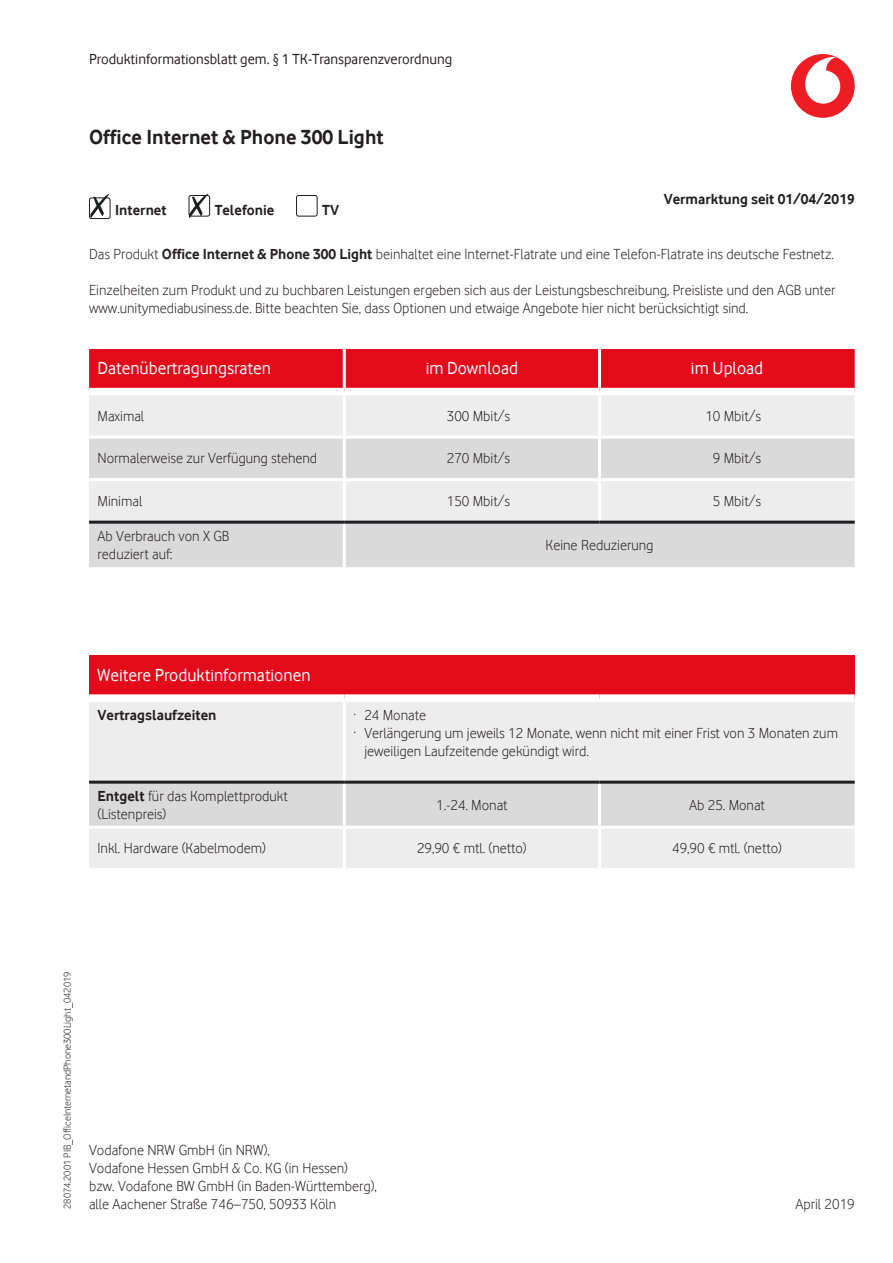
<style>
.page{position:relative;width:893px;height:1263px;background:#fff}
.page>*{position:absolute;margin:0;border:0;box-sizing:border-box;transform-origin:0 0}
.t1{font:700 21px "Vodafone Rg";color:#231f20}
.t2{font:18px "Vodafone Rg";color:#fff}
.t3{font:15px/18px "Vodafone Lt";color:#231f20}
.t4{font:700 15px "Vodafone Rg";color:#231f20}
.t5{font:15px "Vodafone Rg";color:#231f20}
.t6{font:10.5px "Vodafone Lt";color:#231f20}
.s1{font-family:"Vodafone Rg";font-weight:700}
</style>
<div class="page">
<div style="left:89px;top:198px;width:21px;height:21px;border:1px solid #1d1e1f;border-radius:2px"></div>
<div style="left:189px;top:195px;width:21px;height:21px;border:1px solid #1d1e1f;border-radius:2px"></div>
<div style="left:296px;top:195px;width:22px;height:21px;border:1px solid #1d1e1f;border-radius:2px"></div>
<div style="left:89px;top:349px;width:766px;height:39px;background:#e30a19"></div>
<div style="left:89px;top:395px;width:766px;height:41px;background:#ededed"></div>
<svg style="left:89px;top:439px;width:766px;height:128px;background:#dfdfdf"></svg>
<hr style="left:343px;top:349px;width:3px;height:39px;background:#fff">
<hr style="left:598px;top:349px;width:3px;height:39px;background:#fff">
<hr style="left:343px;top:395px;width:3px;height:41px;background:#fff">
<hr style="left:598px;top:395px;width:3px;height:41px;background:#fff">
<hr style="left:343px;top:439px;width:3px;height:39px;background:#fff">
<hr style="left:598px;top:439px;width:3px;height:39px;background:#fff">
<hr style="left:89px;top:478px;width:255px;height:3px;background:#fff">
<hr style="left:344px;top:478px;width:255px;height:3px;background:#fff">
<hr style="left:343px;top:481px;width:3px;height:40px;background:#fff">
<hr style="left:599px;top:478px;width:256px;height:3px;background:#fff">
<hr style="left:598px;top:481px;width:3px;height:40px;background:#fff">
<hr style="left:343px;top:524px;width:3px;height:43px;background:#fff">
<hr style="left:89px;top:521px;width:255px;height:3px;background:#1d1e1f">
<hr style="left:344px;top:521px;width:255px;height:3px;background:#1d1e1f">
<hr style="left:599px;top:521px;width:256px;height:3px;background:#1d1e1f">
<svg style="left:90px;top:193px;width:20px;height:25px"></svg>
<svg style="left:189px;top:193px;width:19px;height:25px"></svg>
<div style="left:89px;top:656px;width:766px;height:42px;background:#e30a19"></div>
<div style="left:89px;top:702px;width:766px;height:166px;background:#ededed"></div>
<div style="left:89px;top:784px;width:766px;height:42px;background:#dadada"></div>
<hr style="left:343px;top:702px;width:3px;height:79px;background:#fff">
<hr style="left:343px;top:784px;width:3px;height:42px;background:#fff">
<hr style="left:598px;top:784px;width:3px;height:42px;background:#fff">
<hr style="left:343px;top:829px;width:3px;height:39px;background:#fff">
<hr style="left:598px;top:829px;width:3px;height:39px;background:#fff">
<hr style="left:89px;top:781px;width:255px;height:3px;background:#1d1e1f">
<hr style="left:344px;top:781px;width:255px;height:3px;background:#1d1e1f">
<hr style="left:599px;top:781px;width:256px;height:3px;background:#1d1e1f">
<div style="left:89px;top:694px;width:255px;height:8px;background:#fff"></div>
<div style="left:344px;top:694px;width:255px;height:8px;background:#fff"></div>
<div style="left:599px;top:694px;width:256px;height:8px;background:#fff"></div>
<hr style="left:89px;top:826px;width:255px;height:3px;background:#fff">
<hr style="left:344px;top:826px;width:255px;height:3px;background:#fff">
<hr style="left:599px;top:826px;width:256px;height:3px;background:#fff">
<div style="left:791px;top:54px;width:64px;height:64px;background:#ee1d23;border-radius:50%"></div>
<svg style="left:805px;top:57px;width:35px;height:47px"></svg>
<p class="t5" style="left:89px;top:51px;width:365px">Produktinformationsblatt gem. § 1 TK-Transparenzverordnung</p>
<p class="t1" style="left:89px;top:125px;width:296px">Office Internet &amp; Phone 300 Light</p>
<p class="t4" style="left:115px;top:201px;width:53px">Internet</p>
<p class="t4" style="left:215px;top:201px;width:61px">Telefonie</p>
<p class="t4" style="left:322px;top:201px;width:18px">TV</p>
<p class="t4" style="left:664px;top:190px;width:192px">Vermarktung seit 01/04/2019</p>
<p class="t3" style="left:89px;top:245px;width:746px">Das Produkt <span class="s1">Office Internet &amp; Phone 300 Light</span> beinhaltet eine Internet-Flatrate und eine Telefon-Flatrate ins deutsche Festnetz.</p>
<p class="t3" style="left:89px;top:281px;width:748px">Einzelheiten zum Produkt und zu buchbaren Leistungen ergeben sich aus der Leistungsbeschreibung, Preisliste und den AGB unter www.unitymediabusiness.de. Bitte beachten Sie, dass Optionen und etwaige Angebote hier nicht berücksichtigt sind.</p>
<p class="t2" style="left:98px;top:358px;width:175px">Datenübertragungsraten</p>
<p class="t2" style="left:426px;top:358px;width:94px">im Download</p>
<p class="t2" style="left:691px;top:358px;width:74px">im Upload</p>
<p class="t3" style="left:98px;top:407px;width:48px">Maximal</p>
<p class="t3" style="left:447px;top:407px;width:65px">300 Mbit/s</p>
<p class="t3" style="left:705px;top:407px;width:57px">10 Mbit/s</p>
<p class="t3" style="left:98px;top:449px;width:221px">Normalerweise zur Verfügung stehend</p>
<p class="t3" style="left:447px;top:449px;width:65px">270 Mbit/s</p>
<p class="t3" style="left:713px;top:449px;width:50px">9 Mbit/s</p>
<p class="t3" style="left:98px;top:492px;width:46px">Minimal</p>
<p class="t3" style="left:447px;top:492px;width:65px">150 Mbit/s</p>
<p class="t3" style="left:713px;top:492px;width:50px">5 Mbit/s</p>
<p class="t3" style="left:98px;top:527px;width:133px">Ab Verbrauch von X GB</p>
<p class="t3" style="left:98px;top:545px;width:76px">reduziert auf:</p>
<p class="t3" style="left:546px;top:536px;width:109px">Keine Reduzierung</p>
<p class="t2" style="left:98px;top:664px;width:215px">Weitere Produktinformationen</p>
<p class="t4" style="left:98px;top:706px;width:120px">Vertragslaufzeiten</p>
<p class="t3" style="left:353px;top:705px;width:75px">· 24 Monate</p>
<p class="t3" style="left:364px;top:723px;width:475px;text-indent:-12px">· Verlängerung um jeweils 12 Monate, wenn nicht mit einer Frist von 3 Monaten zum jeweiligen Laufzeitende gekündigt wird.</p>
<p class="t3" style="left:98px;top:786px;width:192px"><span class="s1">Entgelt</span> für das Komplettprodukt</p>
<p class="t3" style="left:98px;top:804px;width:70px">(Listenpreis)</p>
<p class="t3" style="left:436px;top:795px;width:73px">1.-24. Monat</p>
<p class="t3" style="left:689px;top:795px;width:77px">Ab 25. Monat</p>
<p class="t3" style="left:98px;top:839px;width:170px">Inkl. Hardware (Kabelmodem)</p>
<p class="t3" style="left:417px;top:839px;width:111px">29,90 € mtl. (netto)</p>
<p class="t3" style="left:672px;top:839px;width:111px">49,90 € mtl. (netto)</p>
<p class="t6" style="left:61px;top:1209px;width:239px;rotate:-90deg">28074.2001 PIB_OfficeInternetandPhone300Light_042019</p>
<p class="t3" style="left:89px;top:1141px;width:289px">Vodafone NRW GmbH (in NRW),<br>Vodafone Hessen GmbH &amp; Co. KG (in Hessen) bzw. Vodafone BW GmbH (in Baden-Württemberg),</p>
<p class="t3" style="left:89px;top:1195px;width:249px">alle Aachener Straße 746–750, 50933 Köln</p>
<p class="t3" style="left:795px;top:1195px;width:61px">April 2019</p>
</div>
